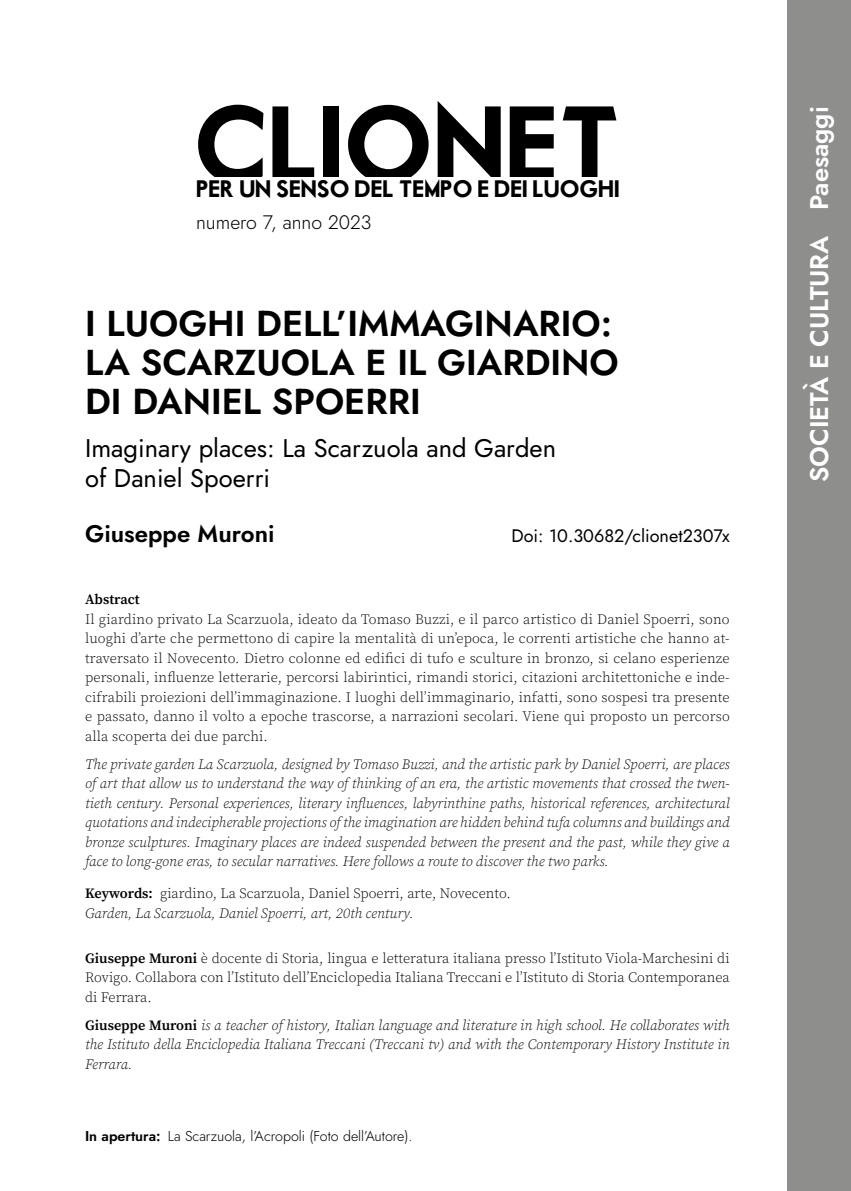
<style>
.page{position:relative;width:851px;height:1191px;background:#fff}
.page>*{position:absolute;margin:0;border:0;box-sizing:border-box;transform-origin:0 0}
.t1{font:102.9px "Motor Oil 1937 M54";color:#000}
.t2{font:600 36px/39px "Jost";color:#000}
.t3{font:25.5px/30px "Jost";color:#000}
.t4{font:600 25.5px "Jost";color:#fff}
.t5{font:600 24px "Jost";color:#000}
.t6{font:22.8px "Motor Oil 1937 M54";color:#000}
.t7{font:300 19.5px "Jost";color:#000}
.t8{font:18px "Jost";color:#000}
.t9{font:300 14.25px/19.5px "Source Serif Pro";color:#000;text-align:justify}
.t10{font:italic 300 14.25px/19.5px "Source Serif Pro";color:#000;text-align:justify}
.t11{font:300 14.25px "Jost";color:#000}
.t12{font:600 14.25px "Source Serif Pro";color:#000}
.s1{font-weight:600}
.s2{font-style:italic}
.s3{font-weight:600;font-style:normal}
</style>
<div class="page">
<div style="left:787px;top:0;width:63px;height:1191px;background:#8e8e8d"></div>
<h1 class="t1" style="left:193px;top:99px;width:429px">CLIONET</h1>
<h3 class="t6" style="left:196px;top:179px;width:425px">PER UN SENSO DEL TEMPO E DEI LUOGHI</h3>
<h3 class="t7" style="left:196px;top:209px;width:177px">numero 7, anno 2023</h3>
<h2 class="t2" style="left:85px;top:304px;width:535px">I LUOGHI DELL’IMMAGINARIO:<br>LA SCARZUOLA E IL GIARDINO<br>DI DANIEL SPOERRI</h2>
<h3 class="t3" style="left:85px;top:433px;width:472px">Imaginary places: La Scarzuola and Garden of Daniel Spoerri</h3>
<h3 class="t5" style="left:85px;top:517px;width:191px">Giuseppe Muroni</h3>
<p class="t8" style="left:511px;top:523px;width:220px">Doi: 10.30682/clionet2307x</p>
<p class="t12" style="left:85px;top:589px;width:56px">Abstract</p>
<p class="t9" style="left:85px;top:609px;width:646px">Il giardino privato La Scarzuola, ideato da Tomaso Buzzi, e il parco artistico di Daniel Spoerri, sono luoghi d’arte che permettono di capire la mentalità di un’epoca, le correnti artistiche che hanno at&shy;traversato il Novecento. Dietro colonne ed edifici di tufo e sculture in bronzo, si celano esperienze personali, influenze letterarie, percorsi labirintici, rimandi storici, citazioni architettoniche e inde&shy;cifrabili proiezioni dell’immaginazione. I luoghi dell’immaginario, infatti, sono sospesi tra presente e passato, danno il volto a epoche trascorse, a narrazioni secolari. Viene qui proposto un percorso alla scoperta dei due parchi.</p>
<p class="t10" style="left:85px;top:754px;width:646px">The private garden La Scarzuola, designed by Tomaso Buzzi, and the artistic park by Daniel Spoerri, are places of art that allow us to understand the way of thinking of an era, the artistic movements that crossed the twen&shy;tieth century. Personal experiences, literary influences, labyrinthine paths, historical references, architectural quotations and indecipherable projections of the imagination are hidden behind tufa columns and buildings and bronze sculptures. Imaginary places are indeed suspended between the present and the past, while they give a face to long-gone eras, to secular narratives. Here follows a route to discover the two parks.</p>
<p class="t9" style="left:85px;top:884px;width:427px"><span class="s1">Keywords:</span> giardino, La Scarzuola, Daniel Spoerri, arte, Novecento.<br><span class="s2">Garden, La Scarzuola, Daniel Spoerri, art, 20th century.</span></p>
<p class="t9" style="left:85px;top:948px;width:646px"><span class="s1">Giuseppe Muroni</span> è docente di Storia, lingua e letteratura italiana presso l’Istituto Viola-Marchesini di Rovigo. Collabora con l’Istituto dell’Enciclopedia Italiana Treccani e l’Istituto di Storia Contemporanea di Ferrara.</p>
<p class="t10" style="left:85px;top:1015px;width:646px"><span class="s3">Giuseppe Muroni</span> is a teacher of history, Italian language and literature in high school. He collaborates with the Istituto della Enciclopedia Italiana Treccani (Treccani tv) and with the Contemporary History Institute in Ferrara.</p>
<p class="t11" style="left:85px;top:1126px;width:329px"><span class="s1">In apertura:</span> La Scarzuola, l’Acropoli (Foto dell’Autore).</p>
<h3 class="t4" style="left:801px;top:482px;width:377px;rotate:-90deg">SOCIETÀ E CULTURA Paesaggi</h3>
</div>
